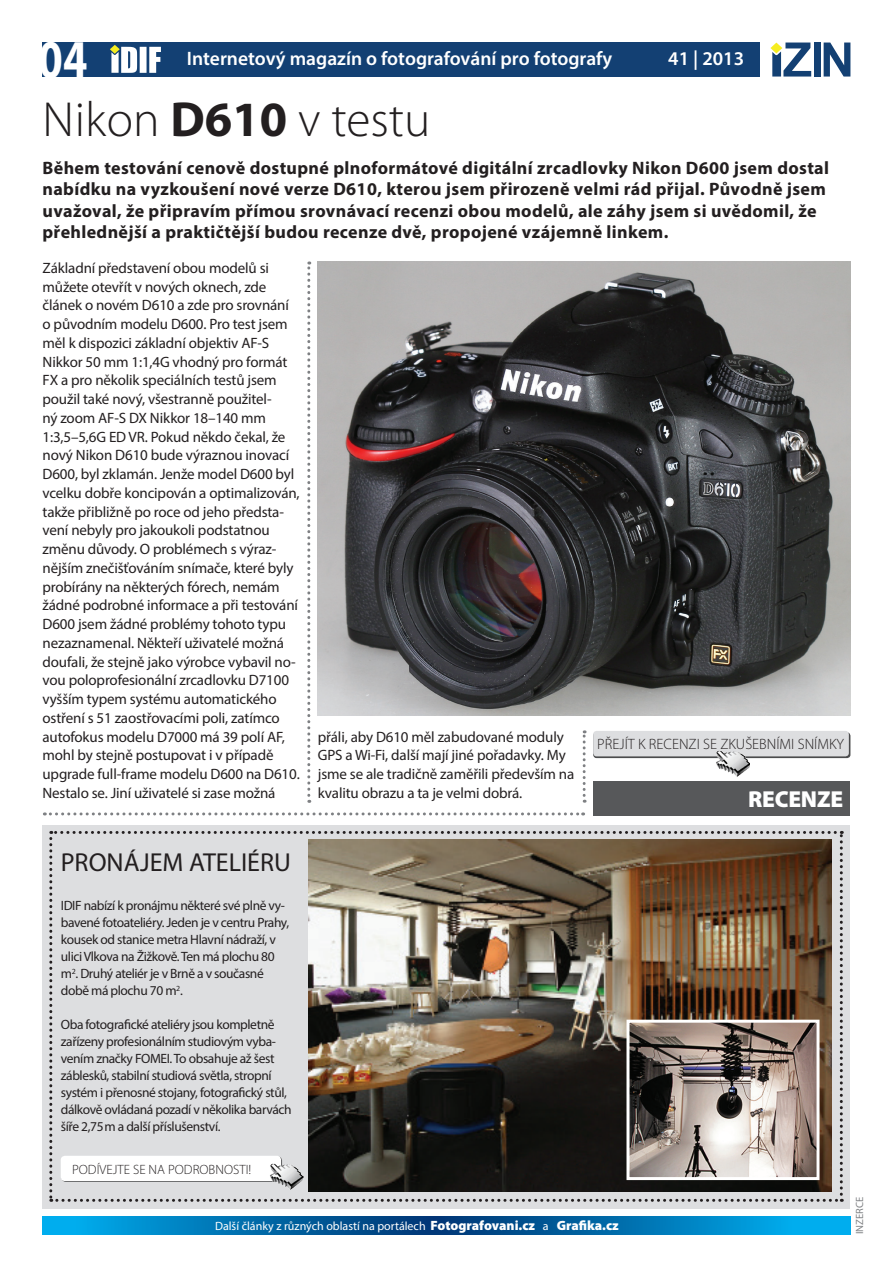
<style>
.page{position:relative;width:893px;height:1263px;background:#fff}
.page>*{position:absolute;margin:0;border:0;box-sizing:border-box;transform-origin:0 0}
.t1{font:700 54.9px "Myriad Pro";color:#fff;scale:.8 1}
.t2{font:300 49.5px "Myriad Pro";color:#231f20}
.t3{font:26.1px "Myriad Pro";color:#231f20}
.t4{font:900 23.1px "Myriad Pro";letter-spacing:-.01em;color:#fff}
.t5{font:600 19.5px "Myriad Pro";color:#fff}
.t6{font:700 18px/21.6px "Myriad Pro";letter-spacing:.02em;color:#231f20}
.t7{font:15px/18.8px "Myriad Pro";letter-spacing:-.01em;color:#231f20}
.t8{font:300 15px "Myriad Pro";color:#231f20}
.t9{font:13.5px/17px "Myriad Pro";letter-spacing:-.03em;color:#231f20}
.t10{font:900 13.5px "Myriad Pro";color:#fff}
.t11{font:300 13.5px "Myriad Pro";color:#231f20}
.t12{font:12px "Myriad Pro";color:#fff}
.t13{font:10.5px "Myriad Pro";color:#808285}
.s1{font-weight:700}
</style>
<div class="page">
<svg style="left:307px;top:261px;width:3px;height:542px"></svg>
<div style="left:43px;top:43px;width:717px;height:34px;background:#134073"></div>
<svg style="left:110px;top:45px;width:51px;height:28px"></svg>
<div style="left:814px;top:43px;width:6px;height:34px;background:#134073"></div>
<svg style="left:824px;top:43px;width:26px;height:34px"></svg>
<svg style="left:770px;top:43px;width:41px;height:34px"></svg>
<svg style="left:43px;top:1216px;width:807px;height:18px;background:#0074b3"></svg>
<div style="left:43px;top:825px;width:807px;height:383px;background:#dddee0"></div>
<svg style="left:49px;top:831px;width:795px;height:371px"></svg>
<img style="left:309px;top:839px;width:522px;height:352px">
<div style="left:62px;top:1156px;width:220px;height:26px;background:#aeaeaf;border-radius:4px"></div>
<div style="left:61px;top:1156px;width:220px;height:25px;background:#fff;border-radius:4px"></div>
<img style="left:269px;top:1162px;width:37px;height:29px">
<img style="left:630px;top:1024px;width:185px;height:152px">
<div style="left:626px;top:1020px;width:193px;height:160px;border:3px solid #fff"></div>
<svg style="left:44px;top:812px;width:540px;height:3px"></svg>
<div style="left:593px;top:781px;width:257px;height:34px;background:#57585a"></div>
<svg style="left:583px;top:730px;width:3px;height:73px"></svg>
<img style="left:318px;top:261px;width:532px;height:455px">
<div style="left:593px;top:732px;width:257px;height:26px;background:#868788;border-radius:3px"></div>
<div style="left:593px;top:731px;width:256px;height:25px;background:#dddee0;border-radius:3px"></div>
<img style="left:715px;top:750px;width:34px;height:27px">
<h1 class="t1" style="left:39px;top:23px;width:63px">04</h1>
<h3 class="t5" style="left:187px;top:46px;width:427px">Internetový magazín o fotografování pro fotografy</h3>
<h3 class="t5" style="left:668px;top:46px;width:77px">41 | 2013</h3>
<h2 class="t2" style="left:43px;top:90px;width:389px">Nikon <span class="s1">D610</span> v testu</h2>
<p class="t6" style="left:43px;top:156px;width:788px">Během testování cenově dostupné plnoformátové digitální zrcadlovky Nikon D600 jsem dostal nabídku na vyzkoušení nové verze D610, kterou jsem přirozeně velmi rád přijal. Původně jsem uvažoval, že připravím přímou srovnávací recenzi obou modelů, ale záhy jsem si uvědomil, že přehlednější a praktičtější budou recenze dvě, propojené vzájemně linkem.</p>
<p class="t7" style="left:43px;top:258px;width:259px">Základní představení obou modelů si můžete otevřít v nových oknech, zde článek o novém D610 a zde pro srovnání o původním modelu D600. Pro test jsem měl k dispozici základní objektiv AF-S Nikkor 50 mm 1:1,4G vhodný pro formát FX a pro několik speciálních testů jsem použil také nový, všestranně použitel-<br>ný zoom AF-S DX Nikkor 18–140 mm 1:3,5–5,6G ED VR. Pokud někdo čekal, že nový Nikon D610 bude výraznou inovací D600, byl zklamán. Jenže model D600 byl vcelku dobře koncipován a optimalizován, takže přibližně po roce od jeho předsta&shy;vení nebyly pro jakoukoli podstatnou změnu důvody. O problémech s výraz&shy;nějším znečišťováním snímače, které byly probírány na některých fórech, nemám žádné podrobné informace a při testování D600 jsem žádné problémy tohoto typu nezaznamenal. Někteří uživatelé možná doufali, že stejně jako výrobce vybavil no&shy;vou poloprofesionální zrcadlovku D7100 vyšším typem systému automatického ostření s 51 zaostřovacími poli, zatímco autofokus modelu D7000 má 39 polí AF, mohl by stejně postupovat i v případě upgrade full-frame modelu D600 na D610.<br>Nestalo se. Jiní uživatelé si zase možná</p>
<p class="t7" style="left:318px;top:727px;width:258px">přáli, aby D610 měl zabudované moduly GPS a Wi-Fi, další mají jiné pořadavky. My jsme se ale tradičně zaměřili především na kvalitu obrazu a ta je velmi dobrá.</p>
<p class="t8" style="left:597px;top:735px;width:248px">PŘEJÍT K RECENZI SE ZKUŠEBNÍMI SNÍMKY</p>
<h3 class="t4" style="left:748px;top:783px;width:97px">RECENZE</h3>
<h3 class="t3" style="left:61px;top:846px;width:232px">PRONÁJEM ATELIÉRU</h3>
<p class="t9" style="left:61px;top:897px;width:230px">IDIF nabízí k pronájmu některé své plně vy&shy;bavené fotoateliéry. Jeden je v centru Prahy, kousek od stanice metra Hlavní nádraží, v ulici Vlkova na Žižkově. Ten má plochu 80 m<sup>2</sup>. Druhý ateliér je v Brně a v současné době má plochu 70 m<sup>2</sup>.</p>
<p class="t9" style="left:61px;top:1016px;width:232px">Oba fotografické ateliéry jsou kompletně zařízeny profesionálním studiovým vyba&shy;vením značky FOMEI. To obsahuje až šest záblesků, stabilní studiová světla, stropní systém i přenosné stojany, fotografický stůl, dálkově ovládaná pozadí v několika barvách šíře 2,75m a další příslušenství.</p>
<p class="t11" style="left:72px;top:1161px;width:181px">PODÍVEJTE SE NA PODROBNOSTI!</p>
<p class="t10" style="left:430px;top:1216px;width:106px">Fotografovani.cz</p>
<p class="t10" style="left:557px;top:1216px;width:64px">Grafika.cz</p>
<p class="t12" style="left:215px;top:1218px;width:212px">Další články z různých oblastí na portálech</p>
<p class="t12" style="left:543px;top:1218px;width:7px">a</p>
<p class="t12" style="left:610px;top:1218px;width:4px">.</p>
<p class="t13" style="left:853px;top:1234px;width:39px;rotate:-90deg">INZERCE</p>
</div>
